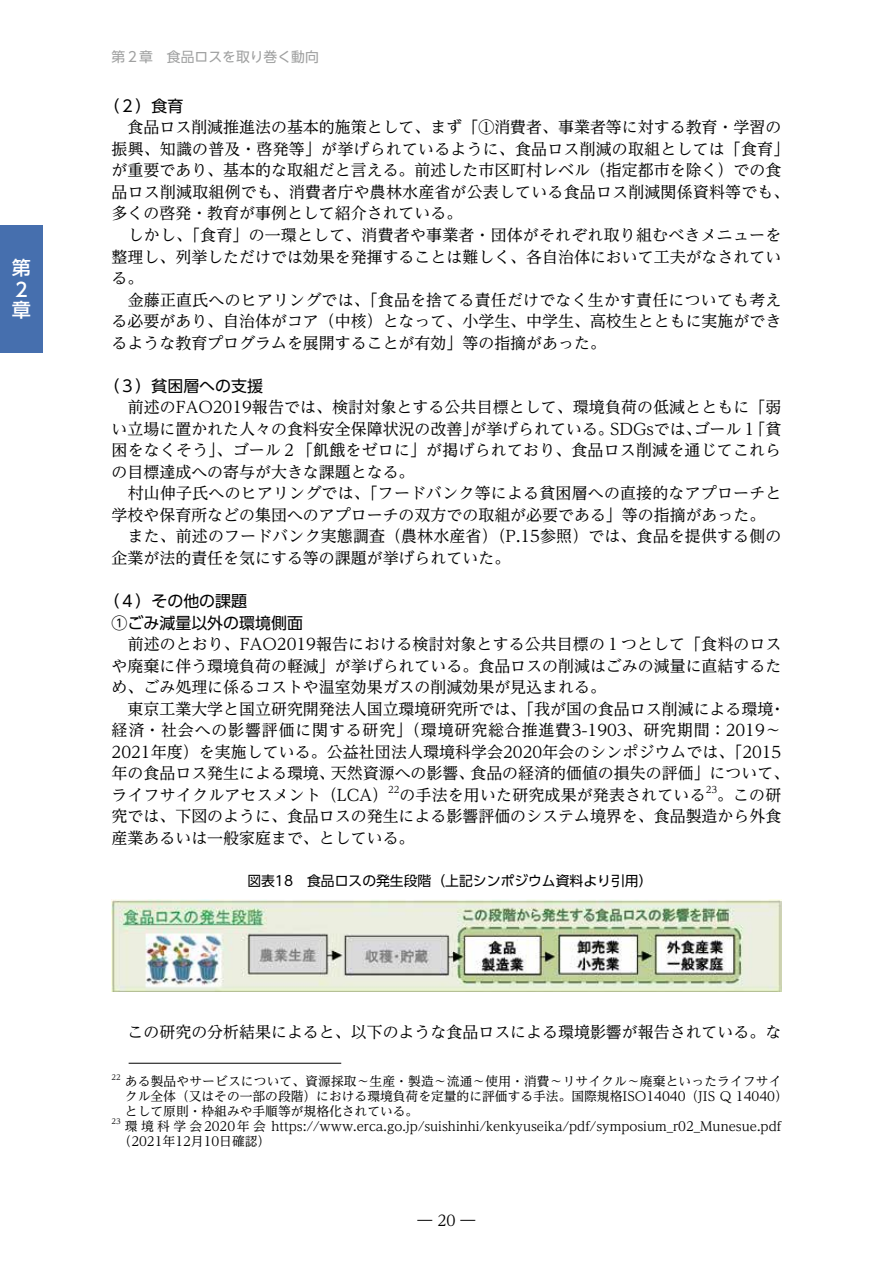
<style>
.page{position:relative;width:893px;height:1263px;background:#fff}
.page>*{position:absolute;margin:0;border:0;box-sizing:border-box;transform-origin:0 0}
.t1{font:500 19.2px/21px "UD Shin Go NT Pro";color:#fff}
.t2{font:15.9px/21.6px "UD Reimin Pro";color:#000}
.t3{font:15.9px/21.6px "UD Shin Go Pro";color:#000}
.t4{font:14.85px "UD Reimin Pro";color:#000}
.t5{font:13.8px "UD Shin Go Pro";color:#000}
.t6{font:13.8px "UD Shin Go NT Pro";color:#9fa0a0}
.t7{font:12.75px/14.9px "UD Reimin Pro";color:#000}
.t8{font:9.3px "UD Reimin Pro";color:#000}
.t9{font:7.5px "UD Reimin Pro";color:#000}
</style>
<div class="page">
<div style="left:0;top:225px;width:43px;height:128px;background:#466fae"></div>
<hr style="left:129px;top:1063px;width:212px;height:1px;background:#000">
<img style="left:112px;top:899px;width:669px;height:93px">
<p class="t1" style="left:12px;top:257px;width:20px">第<br>２章</p>
<p class="t6" style="left:112px;top:46px;width:209px">第２章　食品ロスを取り巻く動向</p>
<p class="t3" style="left:104px;top:95px;width:81px">（２）食育</p>
<p class="t2" style="left:112px;top:116px;width:679px">　食品ロス削減推進法の基本的施策として、まず「①消費者、事業者等に対する教育・学習の振興､知識の普及・啓発等」が挙げられているように、食品ロス削減の取組としては「食育」が重要であり、基本的な取組だと言える。前述した市区町村レベル（指定都市を除く）での食品ロス削減取組例でも、消費者庁や農林水産省が公表している食品ロス削減関係資料等でも、多くの啓発・教育が事例として紹介されている。<br>　しかし、「食育」の一環として、消費者や事業者・団体がそれぞれ取り組むべきメニューを整理し、列挙しただけでは効果を発揮することは難しく、各自治体において工夫がなされている。<br>　金藤正直氏へのヒアリングでは、「食品を捨てる責任だけでなく生かす責任についても考える必要があり、自治体がコア（中核）となって、小学生、中学生、高校生とともに実施ができるような教育プログラムを展開することが有効」等の指摘があった。</p>
<p class="t3" style="left:104px;top:374px;width:161px">（３）貧困層への支援</p>
<p class="t2" style="left:112px;top:396px;width:671px">　前述のFAO2019報告では、検討対象とする公共目標として、環境負荷の低減とともに「弱い立場に置かれた人々の食料安全保障状況の改善」が挙げられている。SDGsでは、ゴール１「貧困をなくそう」、ゴール２「飢餓をゼロに」が掲げられており、食品ロス削減を通じてこれらの目標達成への寄与が大きな課題となる。<br>　村山伸子氏へのヒアリングでは、「フードバンク等による貧困層への直接的なアプローチと学校や保育所などの集団へのアプローチの双方での取組が必要である」等の指摘があった。　また、前述のフードバンク実態調査（農林水産省）（P.15参照）では、食品を提供する側の企業が法的責任を気にする等の課題が挙げられていた。</p>
<p class="t3" style="left:112px;top:590px;width:193px;text-indent:-8px">（４）その他の課題<br>①ごみ減量以外の環境側面</p>
<p class="t2" style="left:112px;top:633px;width:679px">　前述のとおり、FAO2019報告における検討対象とする公共目標の１つとして「食料のロスや廃棄に伴う環境負荷の軽減」が挙げられている。食品ロスの削減はごみの減量に直結するため、ごみ処理に係るコストや温室効果ガスの削減効果が見込まれる。<br>　東京工業大学と国立研究開発法人国立環境研究所では、「我が国の食品ロス削減による環境・経済・社会への影響評価に関する研究」（環境研究総合推進費3-1903、研究期間：2019～2021年度）を実施している。公益社団法人環境科学会2020年会のシンポジウムでは、「2015年の食品ロス発生による環境、天然資源への影響、食品の経済的価値の損失の評価」について、ライフサイクルアセスメント（LCA）</p>
<p class="t8" style="left:388px;top:782px;width:13px">22</p>
<p class="t2" style="left:399px;top:783px;width:308px">の手法を用いた研究成果が発表されている</p>
<p class="t8" style="left:706px;top:782px;width:13px">23</p>
<p class="t2" style="left:112px;top:783px;width:671px;text-align:justify;text-indent:605px">。この研究では、下図のように、食品ロスの発生による影響評価のシステム境界を、食品製造から外食産業あるいは一般家庭まで、としている。</p>
<p class="t5" style="left:247px;top:870px;width:407px">図表18　食品ロスの発生段階（上記シンポジウム資料より引用）</p>
<p class="t2" style="left:112px;top:1020px;width:671px">　この研究の分析結果によると、以下のような食品ロスによる環境影響が報告されている。な</p>
<p class="t9" style="left:112px;top:1071px;width:11px">22</p>
<p class="t7" style="left:125px;top:1073px;width:664px">ある製品やサービスについて、資源採取～生産・製造～流通～使用・消費～リサイクル～廃棄といったライフサイクル全体（又はその一部の段階）における環境負荷を定量的に評価する手法。国際規格ISO14040（JIS Q 14040）として原則・枠組みや手順等が規格化されている。</p>
<p class="t9" style="left:112px;top:1115px;width:11px">23</p>
<p class="t7" style="left:119px;top:1118px;width:664px;text-indent:6px">環境科学会2020年会 https://www.erca.go.jp/suishinhi/kenkyuseika/pdf/symposium_r02_Munesue.pdf（2021年12月10日確認）</p>
<p class="t4" style="left:418px;top:1208px;width:59px">―20―</p>
</div>
